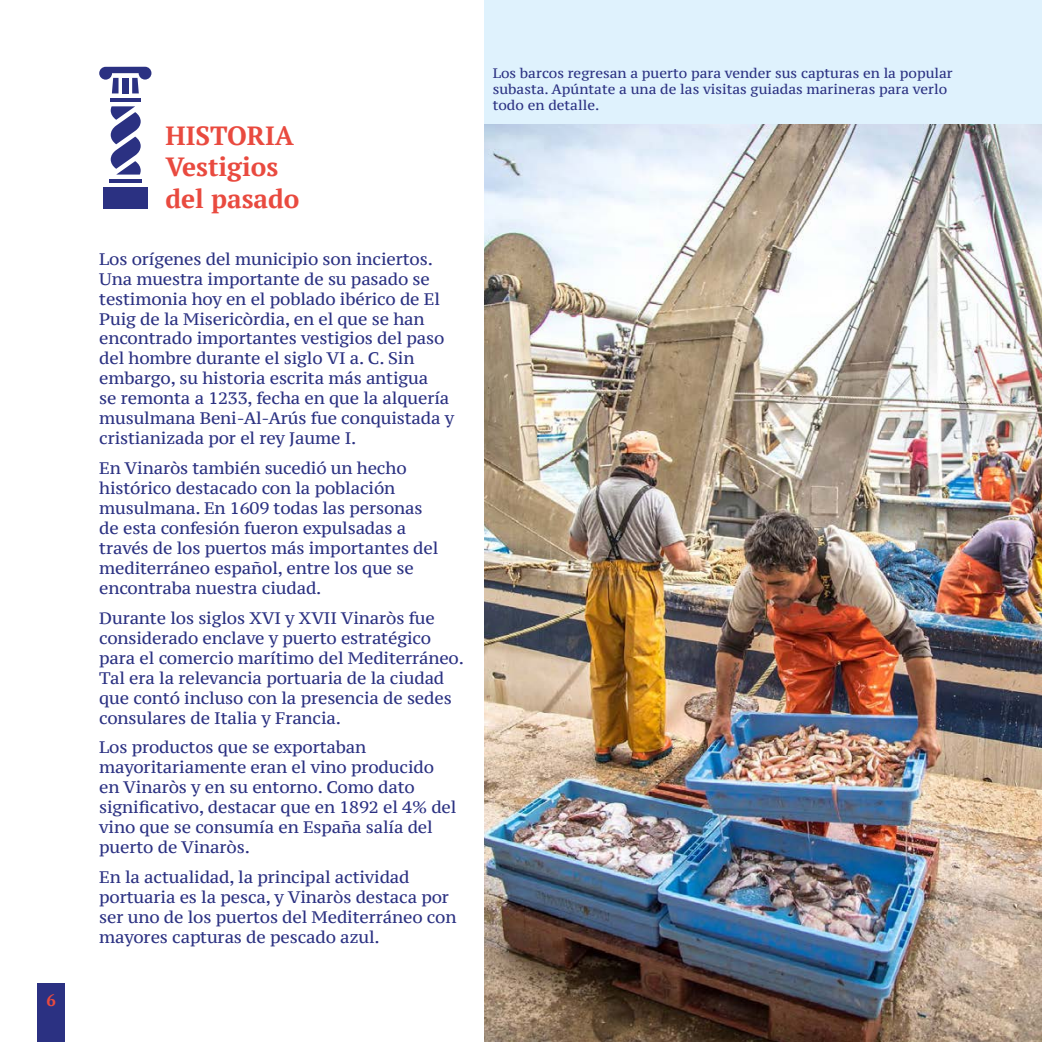
<style>
.page{position:relative;width:1042px;height:1042px;background:#fff}
.page>*{position:absolute;margin:0;border:0;box-sizing:border-box;transform-origin:0 0}
.t1{font:700 26.25px/31.5px "PT Serif";color:#e94a3f}
.t2{font:16.62px/19.9px "PT Serif Caption";letter-spacing:-.01em;color:#2b3182}
.t3{font:700 16.62px "PT Serif";color:#e94a3f}
.t4{font:13.65px/16.4px "PT Serif Caption";color:#2b3182}
</style>
<div class="page">
<div style="left:2px;top:0;width:1040px;height:1042px;background:#dff2fd"></div>
<img style="left:484px;top:124px;width:558px;height:918px">
<div style="left:0;top:0;width:484px;height:1042px;background:#fff"></div>
<svg style="left:111px;top:106px;width:30px;height:69px"></svg>
<hr style="left:109px;top:179px;width:33px;height:4px;background:#2b3182">
<hr style="left:110px;top:98px;width:31px;height:4px;background:#2b3182">
<div style="left:103px;top:187px;width:44px;height:22px;background:#2b3182"></div>
<svg style="left:99px;top:67px;width:52px;height:26px"></svg>
<div style="left:37px;top:983px;width:28px;height:59px;background:#2b3182"></div>
<p class="t3" style="left:46px;top:988px;width:11px">6</p>
<h1 class="t1" style="left:165px;top:119px;width:136px">HISTORIA<br>Vestigios del pasado</h1>
<p class="t2" style="left:99px;top:249px;width:356px">Los orígenes del municipio son inciertos.<br>Una muestra importante de su pasado se testimonia hoy en el poblado ibérico de El Puig de la Misericòrdia, en el que se han encontrado importantes vestigios del paso del hombre durante el siglo VI a. C. Sin embargo, su historia escrita más antigua<br>se remonta a 1233, fecha en que la alquería musulmana Beni-Al-Arús fue conquistada y cristianizada por el rey Jaume I.</p>
<p class="t2" style="left:99px;top:458px;width:341px">En Vinaròs también sucedió un hecho histórico destacado con la población musulmana. En 1609 todas las personas de esta confesión fueron expulsadas a través de los puertos más importantes del mediterráneo español, entre los que se encontraba nuestra ciudad.</p>
<p class="t2" style="left:99px;top:608px;width:366px">Durante los siglos XVI y XVII Vinaròs fue considerado enclave y puerto estratégico para el comercio marítimo del Mediterráneo.<br>Tal era la relevancia portuaria de la ciudad que contó incluso con la presencia de sedes consulares de Italia y Francia.</p>
<p class="t2" style="left:99px;top:737px;width:359px">Los productos que se exportaban mayoritariamente eran el vino producido en Vinaròs y en su entorno. Como dato significativo, destacar que en 1892 el 4% del vino que se consumía en España salía del puerto de Vinaròs.</p>
<p class="t2" style="left:99px;top:867px;width:359px">En la actualidad, la principal actividad portuaria es la pesca, y Vinaròs destaca por ser uno de los puertos del Mediterráneo con mayores capturas de pescado azul.</p>
<p class="t4" style="left:493px;top:65px;width:461px">Los barcos regresan a puerto para vender sus capturas en la popular subasta. Apúntate a una de las visitas guiadas marineras para verlo todo en detalle.</p>
</div>
